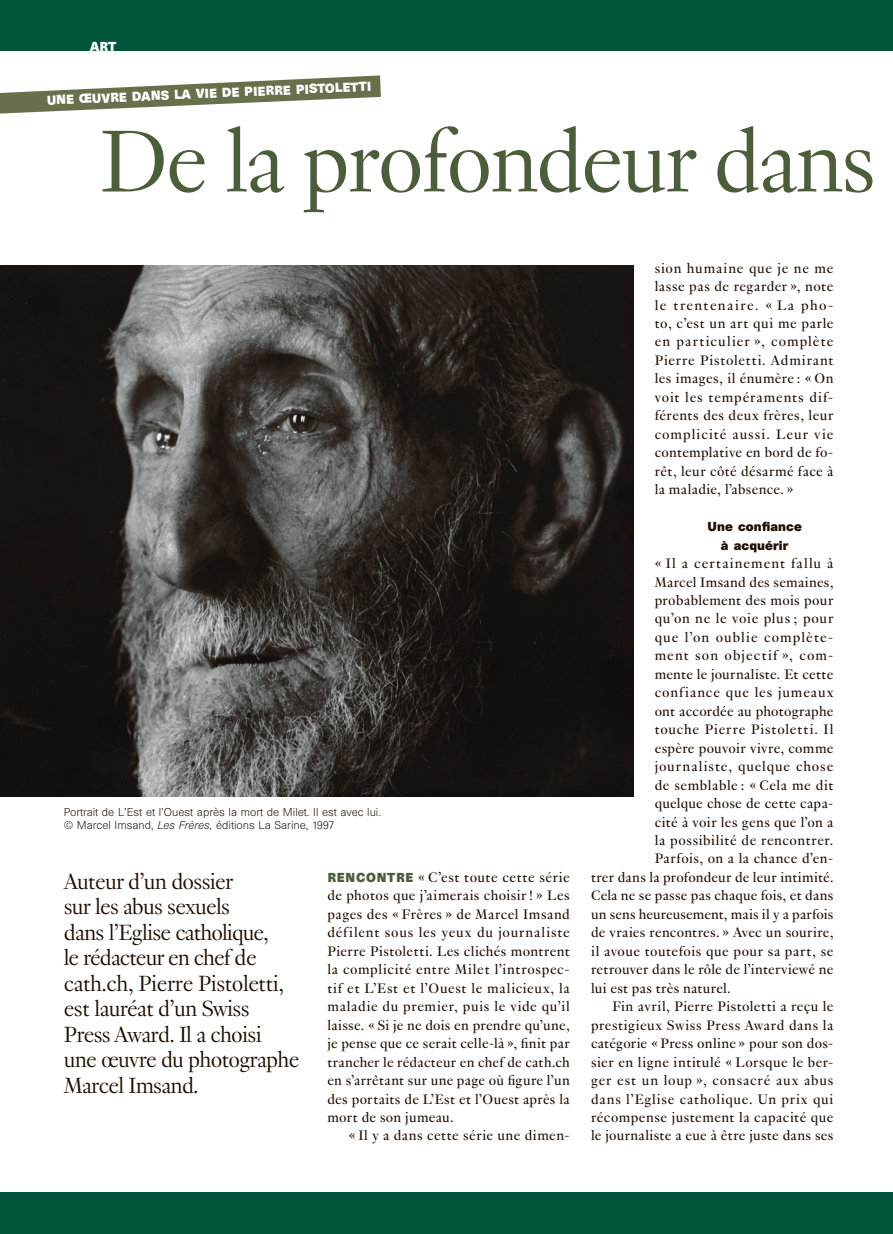
<style>
.page{position:relative;width:893px;height:1234px;background:#fff}
.page>*{position:absolute;margin:0;border:0;box-sizing:border-box;transform-origin:0 0}
.REF_Titres_indd{font:300 95.85px "Genath";letter-spacing:-.03em;color:#4c5d3b}
.REF_Chapeaux_indd{font:300 24px/25.5px "Genath";letter-spacing:-.03em;color:#200e00}
.REF_Texte_indd{font:15px/18.5px "Genath";letter-spacing:.025em;color:#200e00;text-align:justify}
.REF_Texte_indd-2{font:15px "Genath";letter-spacing:.06em;color:#200e00}
.REF_Texte_indd-3{font:15px "Genath";letter-spacing:.07em;color:#200e00}
.REF_Texte_indd-4{font:15px "Genath";color:#200e00}
.REF_Texte_indd-5{font:15px "Genath";letter-spacing:.055em;color:#200e00}
.REF_Texte_indd-6{font:15px "Genath";letter-spacing:.065em;color:#200e00}
.REF_Titre-encadre_in{font:700 12px "Unica SB";color:#fff}
.REF_Intertitre_indd{font:700 12px "Unica SB";letter-spacing:.01em;color:#200e00}
.REF_legendes_copyrig{font:300 10.5px "Unica SB";color:#200e00}
.s1{font-style:italic}
.s2{font-family:"Unica SB";font-weight:700;font-size:12px;color:#4c5d3b}
</style>
<div class="page">
<div style="left:0;top:0;width:893px;height:1233px;background:#00543b"></div>
<div style="left:0;top:51px;width:893px;height:1139px;background:#fff"></div>
<img style="left:0;top:266px;width:633px;height:530px">
<svg style="left:0;top:75px;width:381px;height:38px"></svg>
<p class="REF_Titre-encadre_in" style="left:90px;top:39px;width:28px">ART</p>
<p class="REF_Titre-encadre_in" style="left:47px;top:94px;width:326px;rotate:-3deg">UNE ŒUVRE DANS LA VIE DE PIERRE PISTOLETTI</p>
<p class="REF_Titres_indd" style="left:99px;top:93px;width:778px">De la profondeur dans</p>
<p class="REF_legendes_copyrig" style="left:64px;top:805px;width:319px">Portrait de L’Est et l’Ouest après la mort de Milet. Il est avec lui.</p>
<p class="REF_legendes_copyrig" style="left:64px;top:818px;width:272px">© Marcel Imsand, <span class="s1">Les Frères,</span> éditions La Sarine, 1997</p>
<p class="REF_Chapeaux_indd" style="left:64px;top:866px;width:171px">Auteur d’un dossier</p>
<p class="REF_Chapeaux_indd" style="left:64px;top:891px;width:168px">sur les abus sexuels</p>
<p class="REF_Chapeaux_indd" style="left:64px;top:917px;width:207px">dans l’Eglise catholique,</p>
<p class="REF_Chapeaux_indd" style="left:64px;top:942px;width:194px">le rédacteur en chef de</p>
<p class="REF_Chapeaux_indd" style="left:64px;top:968px;width:222px">cath.ch, Pierre Pistoletti, est lauréat d’un Swiss</p>
<p class="REF_Chapeaux_indd" style="left:64px;top:1019px;width:199px">Press Award. Il a choisi</p>
<p class="REF_Chapeaux_indd" style="left:64px;top:1044px;width:237px">une œuvre du photographe<br>Marcel Imsand.</p>
<p class="REF_Texte_indd" style="left:327px;top:866px;width:244px"><span class="s2">RENCONTRE</span> « C’est toute cette série de photos que j’aimerais choisir ! » Les pages des « Frères » de Marcel Imsand défilent sous les yeux du journaliste Pierre Pistoletti. Les clichés montrent la complicité entre Milet l’introspec&shy;tif et L’Est et l’Ouest le malicieux, la maladie du premier, puis le vide qu’il laisse. « Si je ne dois en prendre qu’une, je pense que ce serait celle-là », finit par trancher le rédacteur en chef de cath.ch en s’arrêtant sur une page où figure l’un des portaits de L’Est et l’Ouest après la mort de son jumeau.</p>
<p class="REF_Texte_indd" style="left:349px;top:1125px;width:223px">« Il y a dans cette série une dimen-</p>
<p class="REF_Texte_indd" style="left:655px;top:257px;width:180px">sion humaine que je ne me lasse pas de regarder », note le trentenaire. « La pho&shy;to, c’est un art qui me parle en particulier », complète Pierre Pistoletti. Admirant les images, il énumère : « On voit les tempéraments dif&shy;férents des deux frères, leur complicité aussi. Leur vie contemplative en bord de fo&shy;rêt, leur côté désarmé face à la maladie, l’absence. »</p>
<p class="REF_Intertitre_indd" style="left:707px;top:519px;width:96px">Une confiance</p>
<p class="REF_Intertitre_indd" style="left:721px;top:537px;width:69px">à acquérir</p>
<p class="REF_Texte_indd-3" style="left:655px;top:552px;width:180px">« Il a certainement fallu à</p>
<p class="REF_Texte_indd" style="left:655px;top:571px;width:180px">Marcel Imsand des semaines,</p>
<p class="REF_Texte_indd" style="left:655px;top:589px;width:180px">probablement des mois pour</p>
<p class="REF_Texte_indd" style="left:655px;top:608px;width:180px">qu’on ne le voie plus ; pour</p>
<p class="REF_Texte_indd-6" style="left:655px;top:626px;width:180px">que l’on oublie complète-</p>
<p class="REF_Texte_indd-3" style="left:655px;top:645px;width:180px">ment son objectif », com-</p>
<p class="REF_Texte_indd" style="left:655px;top:663px;width:180px">mente le journaliste. Et cette</p>
<p class="REF_Texte_indd-2" style="left:655px;top:682px;width:180px">confiance que les jumeaux</p>
<p class="REF_Texte_indd" style="left:655px;top:700px;width:180px">ont accordée au photographe</p>
<p class="REF_Texte_indd-5" style="left:655px;top:718px;width:180px">touche Pierre Pistoletti. Il</p>
<p class="REF_Texte_indd" style="left:655px;top:737px;width:180px">espère pouvoir vivre, comme</p>
<p class="REF_Texte_indd-2" style="left:655px;top:755px;width:180px">journaliste, quelque chose</p>
<p class="REF_Texte_indd" style="left:655px;top:774px;width:180px">de semblable : « Cela me dit</p>
<p class="REF_Texte_indd" style="left:655px;top:792px;width:180px">quelque chose de cette capa-</p>
<p class="REF_Texte_indd" style="left:655px;top:811px;width:180px">cité à voir les gens que l’on a</p>
<p class="REF_Texte_indd" style="left:655px;top:829px;width:180px">la possibilité de rencontrer.</p>
<p class="REF_Texte_indd" style="left:655px;top:848px;width:180px">Parfois, on a la chance d’en-</p>
<p class="REF_Texte_indd" style="left:591px;top:866px;width:244px">trer dans la profondeur de leur intimité.</p>
<p class="REF_Texte_indd" style="left:591px;top:885px;width:244px">Cela ne se passe pas chaque fois, et dans</p>
<p class="REF_Texte_indd-4" style="left:591px;top:903px;width:244px">un sens heureusement, mais il y a parfois</p>
<p class="REF_Texte_indd" style="left:591px;top:922px;width:244px">de vraies rencontres. » Avec un sourire,</p>
<p class="REF_Texte_indd" style="left:591px;top:940px;width:244px">il avoue toutefois que pour sa part, se</p>
<p class="REF_Texte_indd" style="left:591px;top:958px;width:244px">retrouver dans le rôle de l’interviewé ne</p>
<p class="REF_Texte_indd" style="left:591px;top:977px;width:141px">lui est pas très naturel.</p>
<p class="REF_Texte_indd" style="left:591px;top:995px;width:244px;text-indent:21px">Fin avril, Pierre Pistoletti a reçu le prestigieux Swiss Press Award dans la catégorie « Press online » pour son dos&shy;sier en ligne intitulé « Lorsque le ber&shy;ger est un loup », consacré aux abus dans l’Eglise catholique. Un prix qui récompense justement la capacité que le journaliste a eue à être juste dans ses</p>
</div>
